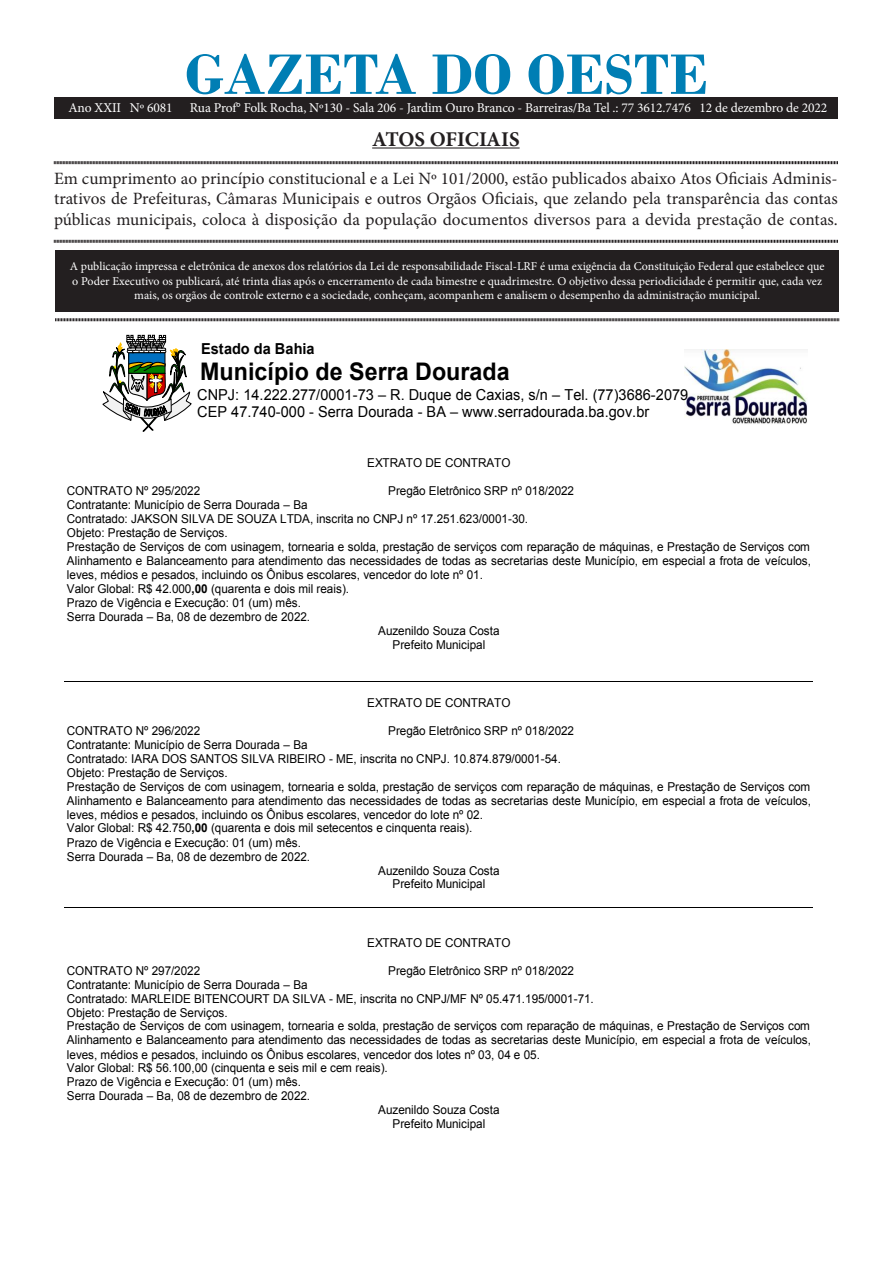
<style>
.page{position:relative;width:893px;height:1263px;background:#fff}
.page>*{position:absolute;margin:0;border:0;box-sizing:border-box;transform-origin:0 0}
.t1{font:700 60px "Bodoni";color:#007eb4}
.t2{font:700 24.3px "Arial";color:#000;scale:.96 1}
.t3{font:700 21px "Minion Pro";letter-spacing:-.005em;color:#231f20}
.t4{font:17.25px/20.7px "Minion Pro";color:#231f20;text-align:justify}
.t5{font:15.15px/17.5px "Arial";color:#000;scale:.96 1}
.t6{font:700 15.15px "Arial";color:#000;scale:.96 1}
.t7{font:13.5px "Minion Pro";letter-spacing:-.01em;color:#fff}
.t8{font:12.15px "Arial";letter-spacing:-.005em;color:#000;scale:.96 1}
.t9{font:12px/14.4px "Minion Pro";color:#fff;text-align:center}
.s1{font-style:inherit}
.s2{font-weight:700}
</style>
<div class="page">
<div style="left:55px;top:250px;width:784px;height:61px;background:#231f20"></div>
<hr style="left:372px;top:147px;width:148px;height:2px;background:#231f20">
<svg style="left:54px;top:161px;width:784px;height:4px;background:#908e8e"></svg>
<svg style="left:54px;top:239px;width:784px;height:4px;background:#908e8e"></svg>
<svg style="left:55px;top:318px;width:784px;height:4px;background:#908e8e"></svg>
<div style="left:54px;top:98px;width:784px;height:20px;background:#231f20"></div>
<img style="left:685px;top:349px;width:122px;height:75px">
<svg style="left:102px;top:335px;width:90px;height:96px"></svg>
<hr style="left:65px;top:681px;width:748px;height:1px;background:#000">
<hr style="left:65px;top:907px;width:748px;height:1px;background:#000">
<p class="t1" style="left:185px;top:39px;width:525px">GAZETA DO OESTE</p>
<p class="t3" style="left:372px;top:124px;width:149px">ATOS OFICIAIS</p>
<p class="t4" style="left:54px;top:168px;width:785px">Em cumprimento ao princípio constitucional e a Lei Nº 101/2000, estão publicados abaixo Atos Oficiais Adminis&shy;trativos de Prefeituras, Câmaras Municipais e outros Orgãos Oficiais, que zelando pela transparência das contas públicas municipais, coloca à disposição da população documentos diversos para a devida prestação de contas.</p>
<p class="t9" style="left:70px;top:259px;width:756px">A publicação impressa e eletrônica de anexos dos relatórios da Lei de responsabilidade Fiscal-LRF é uma exigência da Constituição Federal que estabelece que o Poder Executivo os publicará, até trinta dias após o encerramento de cada bimestre e quadrimestre. O objetivo dessa periodicidade é permitir que, cada vez mais, os orgãos de controle externo e a sociedade, conheçam, acompanhem e analisem o desempenho da administração municipal.</p>
<p class="t7" style="left:68px;top:98px;width:106px">Ano XXII Nº 6081</p>
<p class="t7" style="left:190px;top:98px;width:639px">Rua Prof° Folk Rocha, Nº130 - Sala 206 - Jardim Ouro Branco - Barreiras/Ba Tel .: 77 3612.7476 12 de dezembro de 2022</p>
<p class="t6" style="left:201px;top:339px;width:120px">Estado da Bahia</p>
<p class="t2" style="left:200px;top:356px;width:324px">Município de Serra Dourada</p>
<p class="t5" style="left:197px;top:386px;width:513px">CNPJ: 14.222.277/0001-73 <span class="s1">–</span> R. Duque de Caxias, s/n <span class="s1">–</span> Tel. (77)3686-2079<br>CEP 47.740-000 - Serra Dourada - BA <span class="s1">–</span> www.serradourada.ba.gov.br</p>
<p class="t8" style="left:367px;top:455px;width:151px">EXTRATO DE CONTRATO</p>
<p class="t8" style="left:67px;top:483px;width:140px">CONTRATO Nº 295/2022</p>
<p class="t8" style="left:388px;top:483px;width:195px">Pregão Eletrônico SRP nº 018/2022</p>
<p class="t8" style="left:67px;top:497px;width:252px">Contratante: Município de Serra Dourada <span class="s1">–</span> Ba</p>
<p class="t8" style="left:67px;top:511px;width:482px">Contratado: JAKSON SILVA DE SOUZA LTDA, inscrita no CNPJ nº 17.251.623/0001-30.</p>
<p class="t8" style="left:67px;top:525px;width:169px">Objeto: Prestação de Serviços.</p>
<p class="t8" style="left:67px;top:539px;width:776px">Prestação de Serviços de com usinagem, tornearia e solda, prestação de serviços com reparação de máquinas, e Prestação de Serviços com</p>
<p class="t8" style="left:67px;top:553px;width:777px">Alinhamento e Balanceamento para atendimento das necessidades de todas as secretarias deste Município, em especial a frota de veículos,</p>
<p class="t8" style="left:67px;top:566px;width:435px">leves, médios e pesados, incluindo os Ônibus escolares, vencedor do lote nº 01.</p>
<p class="t8" style="left:67px;top:580px;width:296px">Valor Global: R$ 42.000<span class="s2">,00</span> (quarenta e dois mil reais).</p>
<p class="t8" style="left:67px;top:594px;width:245px">Prazo de Vigência e Execução: 01 (um) mês.</p>
<p class="t8" style="left:67px;top:608px;width:255px">Serra Dourada <span class="s1">–</span> Ba, 08 de dezembro de 2022.</p>
<p class="t8" style="left:378px;top:622px;width:128px">Auzenildo Souza Costa</p>
<p class="t8" style="left:393px;top:636px;width:98px">Prefeito Municipal</p>
<p class="t8" style="left:367px;top:695px;width:151px">EXTRATO DE CONTRATO</p>
<p class="t8" style="left:67px;top:723px;width:140px">CONTRATO Nº 296/2022</p>
<p class="t8" style="left:388px;top:723px;width:195px">Pregão Eletrônico SRP nº 018/2022</p>
<p class="t8" style="left:67px;top:737px;width:252px">Contratante: Município de Serra Dourada <span class="s1">–</span> Ba</p>
<p class="t8" style="left:67px;top:750px;width:516px">Contratado: IARA DOS SANTOS SILVA RIBEIRO - ME, inscrita no CNPJ. 10.874.879/0001-54.</p>
<p class="t8" style="left:67px;top:764px;width:169px">Objeto: Prestação de Serviços.</p>
<p class="t8" style="left:67px;top:778px;width:776px">Prestação de Serviços de com usinagem, tornearia e solda, prestação de serviços com reparação de máquinas, e Prestação de Serviços com</p>
<p class="t8" style="left:67px;top:792px;width:777px">Alinhamento e Balanceamento para atendimento das necessidades de todas as secretarias deste Município, em especial a frota de veículos,</p>
<p class="t8" style="left:67px;top:806px;width:435px">leves, médios e pesados, incluindo os Ônibus escolares, vencedor do lote nº 02.</p>
<p class="t8" style="left:67px;top:820px;width:424px">Valor Global: R$ 42.750<span class="s2">,00</span> (quarenta e dois mil setecentos e cinquenta reais).</p>
<p class="t8" style="left:67px;top:834px;width:245px">Prazo de Vigência e Execução: 01 (um) mês.</p>
<p class="t8" style="left:67px;top:848px;width:255px">Serra Dourada <span class="s1">–</span> Ba, 08 de dezembro de 2022.</p>
<p class="t8" style="left:378px;top:862px;width:128px">Auzenildo Souza Costa</p>
<p class="t8" style="left:393px;top:876px;width:98px">Prefeito Municipal</p>
<p class="t8" style="left:367px;top:934px;width:151px">EXTRATO DE CONTRATO</p>
<p class="t8" style="left:67px;top:962px;width:140px">CONTRATO Nº 297/2022</p>
<p class="t8" style="left:388px;top:962px;width:195px">Pregão Eletrônico SRP nº 018/2022</p>
<p class="t8" style="left:67px;top:976px;width:252px">Contratante: Município de Serra Dourada <span class="s1">–</span> Ba</p>
<p class="t8" style="left:67px;top:990px;width:550px">Contratado: MARLEIDE BITENCOURT DA SILVA - ME, inscrita no CNPJ/MF Nº 05.471.195/0001-71.</p>
<p class="t8" style="left:67px;top:1004px;width:169px">Objeto: Prestação de Serviços.</p>
<p class="t8" style="left:67px;top:1018px;width:776px">Prestação de Serviços de com usinagem, tornearia e solda, prestação de serviços com reparação de máquinas, e Prestação de Serviços com</p>
<p class="t8" style="left:67px;top:1032px;width:777px">Alinhamento e Balanceamento para atendimento das necessidades de todas as secretarias deste Município, em especial a frota de veículos,</p>
<p class="t8" style="left:67px;top:1046px;width:494px">leves, médios e pesados, incluindo os Ônibus escolares, vencedor dos lotes nº 03, 04 e 05.</p>
<p class="t8" style="left:67px;top:1060px;width:336px">Valor Global: R$ 56.100,00 (cinquenta e seis mil e cem reais).</p>
<p class="t8" style="left:67px;top:1074px;width:245px">Prazo de Vigência e Execução: 01 (um) mês.</p>
<p class="t8" style="left:67px;top:1088px;width:255px">Serra Dourada <span class="s1">–</span> Ba, 08 de dezembro de 2022.</p>
<p class="t8" style="left:378px;top:1102px;width:128px">Auzenildo Souza Costa</p>
<p class="t8" style="left:393px;top:1116px;width:98px">Prefeito Municipal</p>
</div>
